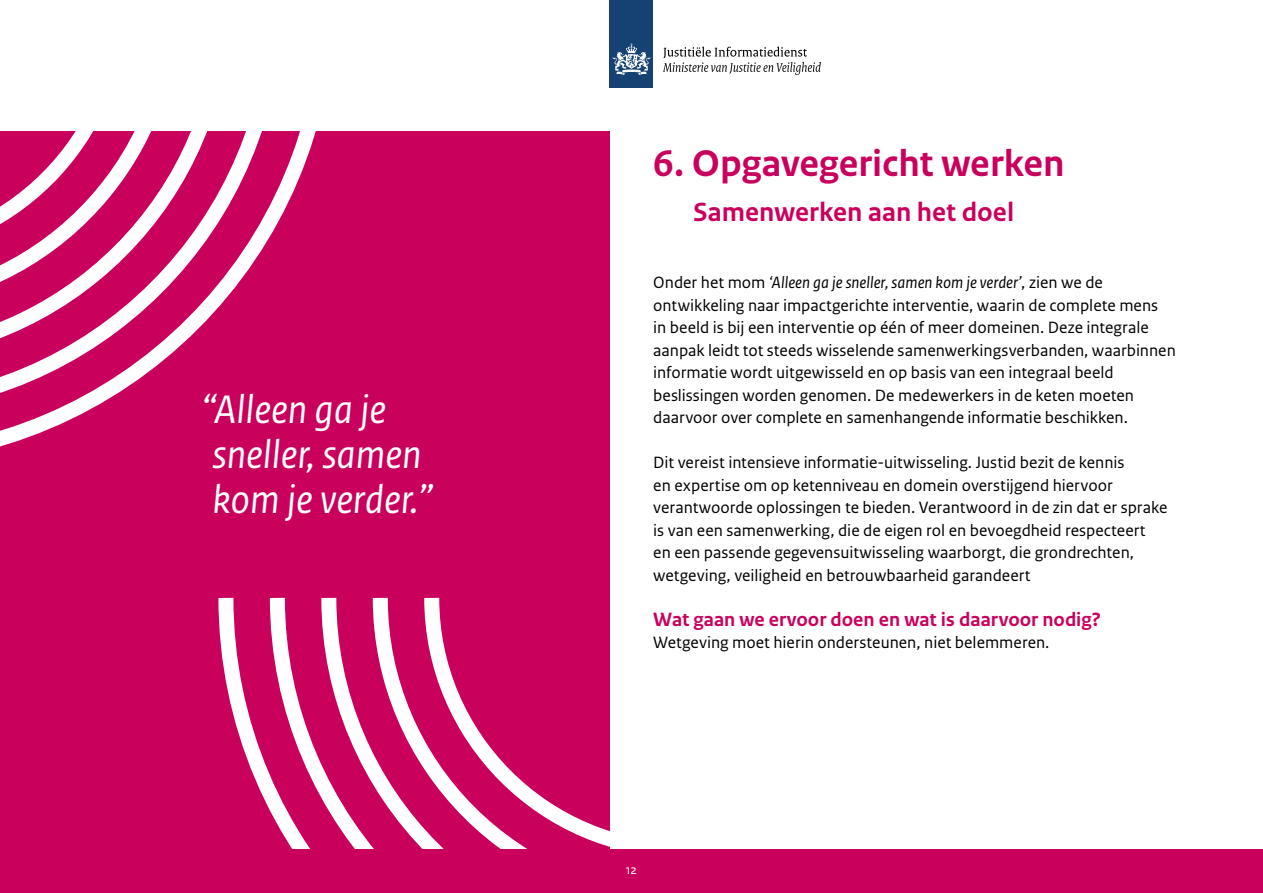
<style>
.page{position:relative;width:1263px;height:893px;background:#fff}
.page>*{position:absolute;margin:0;border:0;box-sizing:border-box;transform-origin:0 0}
.t1{font:italic 41.85px/45px "Rijksoverheid Sans Text";color:#fff}
.Subtitle_Justid{font:700 39px "Rijksoverheid Sans Text";color:#ca005d}
.Heading_Justid{font:700 27.75px "Rijksoverheid Sans Text";color:#ca005d}
.Subheading_Justid{font:700 20.25px "Rijksoverheid Sans Text";color:#ca005d}
.Body_Justid{font:17.25px/22.5px "Rijksoverheid Sans Text";color:#000}
.t2{font:13.5px "Rijksoverheid Sans Text";color:#fff}
.s1{font-style:italic}
</style>
<div class="page">
<div style="left:610px;top:0;width:43px;height:87px;background:#154273"></div>
<svg style="left:613px;top:43px;width:37px;height:32px"></svg>
<svg style="left:663px;top:47px;width:158px;height:28px"></svg>
<div style="left:0;top:131px;width:610px;height:718px;background:#ca005d"></div>
<svg style="left:0;top:131px;width:316px;height:316px"></svg>
<svg style="left:0;top:131px;width:291px;height:291px"></svg>
<svg style="left:0;top:131px;width:239px;height:239px"></svg>
<svg style="left:0;top:131px;width:188px;height:187px"></svg>
<svg style="left:218px;top:597px;width:44px;height:197px"></svg>
<svg style="left:262px;top:597px;width:52px;height:252px"></svg>
<svg style="left:314px;top:597px;width:51px;height:252px"></svg>
<svg style="left:365px;top:597px;width:245px;height:252px"></svg>
<div style="left:0;top:849px;width:1263px;height:44px;background:#ca005d"></div>
<p class="t1" style="left:202px;top:388px;width:233px">“Alleen ga je sneller, samen kom je verder.”</p>
<p class="Subtitle_Justid" style="left:653px;top:141px;width:413px">6. Opgavegericht werken</p>
<p class="Heading_Justid" style="left:693px;top:196px;width:323px">Samenwerken aan het doel</p>
<p class="Body_Justid" style="left:653px;top:272px;width:524px">Onder het mom <span class="s1">‘Alleen ga je sneller, samen kom je verder’</span>, zien we de ontwikkeling naar impactgerichte interventie, waarin de complete mens<br>in beeld is bij een interventie op één of meer domeinen. Deze integrale aanpak leidt tot steeds wisselende samenwerkingsverbanden, waarbinnen informatie wordt uitgewisseld en op basis van een integraal beeld beslissingen worden genomen. De medewerkers in de keten moeten daarvoor over complete en samenhangende informatie beschikken.</p>
<p class="Body_Justid" style="left:653px;top:452px;width:516px">Dit vereist intensieve informatie-uitwisseling. Justid bezit de kennis<br>en expertise om op ketenniveau en domein overstijgend hiervoor verantwoorde oplossingen te bieden. Verantwoord in de zin dat er sprake is van een samenwerking, die de eigen rol en bevoegdheid respecteert en een passende gegevensuitwisseling waarborgt, die grondrechten, wetgeving, veiligheid en betrouwbaarheid garandeert</p>
<p class="Subheading_Justid" style="left:653px;top:608px;width:449px">Wat gaan we ervoor doen en wat is daarvoor nodig?</p>
<p class="Body_Justid" style="left:653px;top:632px;width:398px">Wetgeving moet hierin ondersteunen, niet belemmeren.</p>
<p class="t2" style="left:626px;top:862px;width:13px">12</p>
</div>
